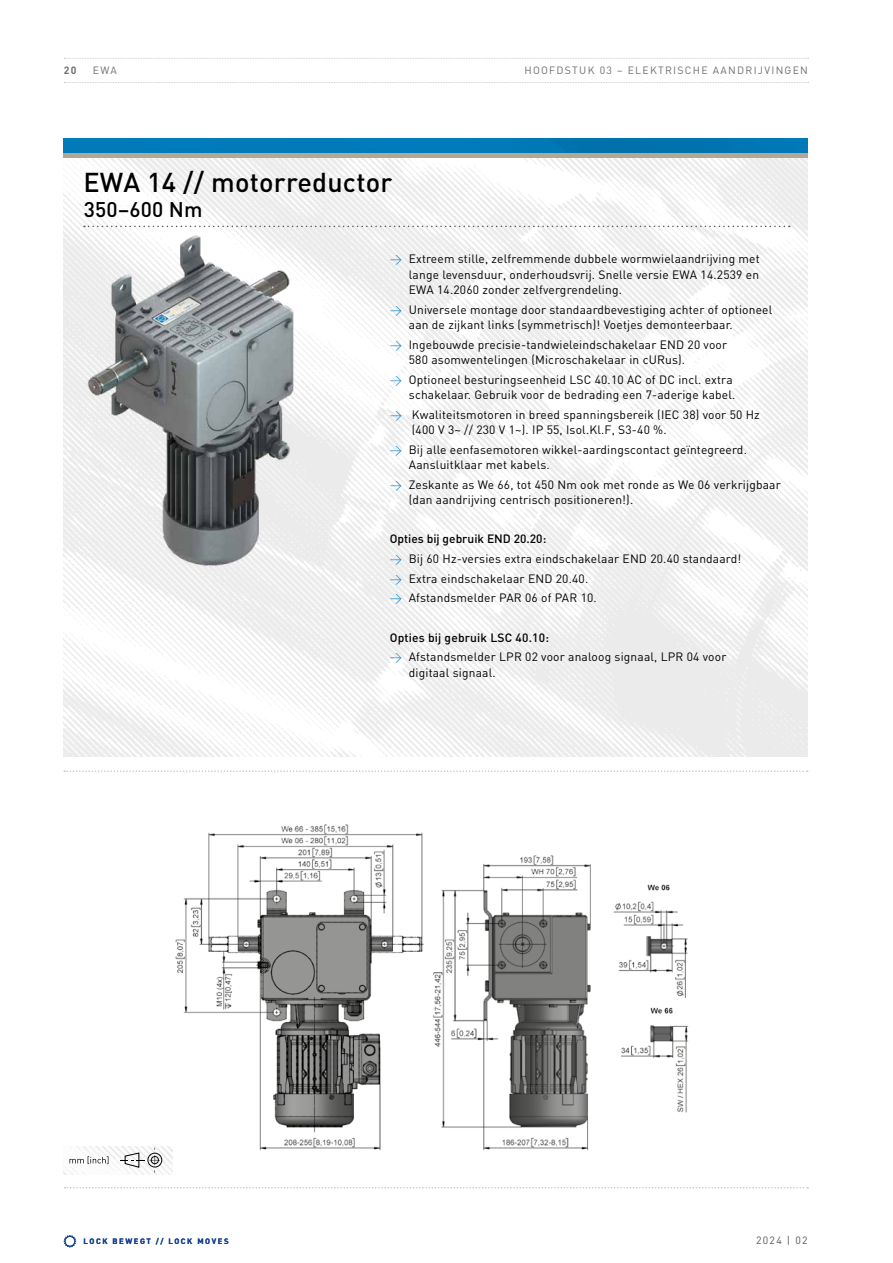
<style>
.page{position:relative;width:893px;height:1263px;background:#fff}
.page>*{position:absolute;margin:0;border:0;box-sizing:border-box;transform-origin:0 0}
.t1{font:500 27px "FFDIN";letter-spacing:.01em;color:#000}
.t2{font:500 21px "FFDIN";letter-spacing:.01em;color:#000}
.t3{font:12px/15.3px "FFDIN";letter-spacing:.015em;color:#000}
.t4{font:10.5px "FFDIN";letter-spacing:.12em;color:#706f6f}
.t5{font:10.5px "FFDIN";letter-spacing:.12em;color:#575756}
.t6{font:700 10.5px "FFDIN";color:#706f6f}
.t7{font:700 7.8px "FFDIN";letter-spacing:.2em;color:#164290}
.s1{font-weight:300;color:#007dc5}
.s2{font-weight:500}
</style>
<div class="page">
<img style="left:64px;top:157px;width:744px;height:600px">
<svg style="left:64px;top:770px;width:744px;height:2px"></svg>
<svg style="left:324px;top:226px;width:466px;height:1px"></svg>
<hr style="left:64px;top:153px;width:744px;height:4px;background:#b0a892">
<img style="left:64px;top:138px;width:744px;height:15px">
<img style="left:64px;top:221px;width:260px;height:356px">
<svg style="left:65px;top:1187px;width:743px;height:1px"></svg>
<svg style="left:121px;top:1148px;width:41px;height:25px"></svg>
<svg style="left:70px;top:1156px;width:38px;height:8px"></svg>
<img style="left:162px;top:824px;width:527px;height:341px">
<svg style="left:64px;top:1235px;width:12px;height:12px"></svg>
<svg style="left:64px;top:58px;width:744px;height:1px"></svg>
<svg style="left:64px;top:82px;width:744px;height:1px"></svg>
<p class="t6" style="left:64px;top:63px;width:14px">20</p>
<p class="t4" style="left:93px;top:63px;width:26px">EWA</p>
<p class="t4" style="left:524px;top:63px;width:285px">HOOFDSTUK 03 – ELEKTRISCHE AANDRIJVINGEN</p>
<h1 class="t1" style="left:83px;top:165px;width:310px">EWA 14 // motorreductor</h1>
<h2 class="t2" style="left:84px;top:196px;width:120px">350–600 Nm</h2>
<p class="t3" style="left:409px;top:251px;width:352px;text-align:justify;text-indent:-19px"><span class="s1">&gt;</span> Extreem stille, zelfremmende dubbele wormwielaandrijving met lange levensduur, onderhoudsvrij. Snelle versie EWA 14.2539 en EWA 14.2060 zonder zelfvergrendeling.</p>
<p class="t3" style="left:409px;top:302px;width:365px;text-indent:-19px"><span class="s1">&gt;</span> Universele montage door standaardbevestiging achter of optioneel aan de zijkant links (symmetrisch)! Voetjes demonteerbaar.</p>
<p class="t3" style="left:409px;top:337px;width:320px;text-indent:-19px"><span class="s1">&gt;</span> Ingebouwde precisie-tandwieleindschakelaar END 20 voor<br>580 asomwentelingen (Microschakelaar in cURus).</p>
<p class="t3" style="left:390px;top:372px;width:347px;text-align:right"><span class="s1">&gt;</span> Optioneel besturingseenheid LSC 40.10 AC of DC incl. extra schakelaar. Gebruik voor de bedrading een 7-aderige kabel.</p>
<p class="t3" style="left:412px;top:407px;width:349px;text-indent:-22px"><span class="s1">&gt;</span> Kwaliteitsmotoren in breed spanningsbereik (IEC 38) voor 50 Hz (400 V 3~ // 230 V 1~). IP 55, Isol.Kl.F, S3-40 %.</p>
<p class="t3" style="left:409px;top:442px;width:340px;text-indent:-19px"><span class="s1">&gt;</span> Bij alle eenfasemotoren wikkel-aardingscontact geïntegreerd.<br>Aansluitklaar met kabels.</p>
<p class="t3" style="left:409px;top:477px;width:373px;text-indent:-19px"><span class="s1">&gt;</span> Zeskante as We 66, tot 450 Nm ook met ronde as We 06 verkrijgbaar (dan aandrijving centrisch positioneren!).</p>
<p class="t3" style="left:390px;top:529px;width:353px;line-height:19.6px"><span class="s2">Opties bij gebruik END 20.20:<br></span><span class="s1">&gt;</span> Bij 60 Hz-versies extra eindschakelaar END 20.40 standaard! <span class="s1">&gt;</span> Extra eindschakelaar END 20.40.<br><span class="s1">&gt;</span> Afstandsmelder PAR 06 of PAR 10.</p>
<p class="t3" style="left:390px;top:627px;width:338px;line-height:19.6px"><span class="s2">Opties bij gebruik LSC 40.10:<br></span><span class="s1">&gt;</span> Afstandsmelder LPR 02 voor analoog signaal, LPR 04 voor</p>
<p class="t3" style="left:409px;top:664px;width:88px">digitaal signaal.</p>
<p class="t7" style="left:84px;top:1236px;width:146px">LOCK BEWEGT // LOCK MOVES</p>
<p class="t5" style="left:756px;top:1233px;width:53px">2024 | 02</p>
</div>
